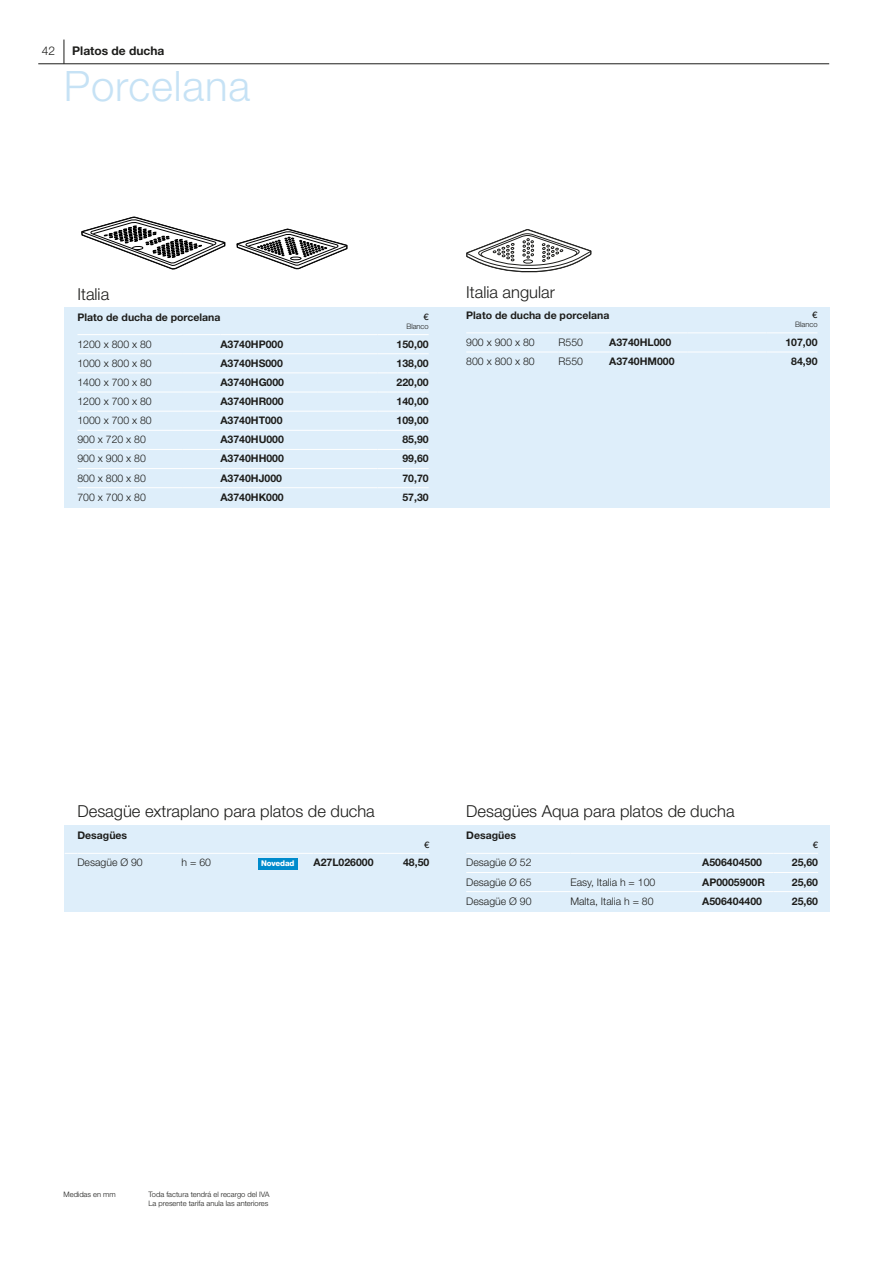
<style>
.page{position:relative;width:893px;height:1263px;background:#fff}
.page>*{position:absolute;margin:0;border:0;box-sizing:border-box;transform-origin:0 0}
.t1{font:300 42px "Helvetica Neue LT Std";letter-spacing:.02em;color:#c6e2f5}
.t2{font:300 16.5px "Helvetica Neue LT Std";color:#1d1d1b}
.t3{font:700 12px "Helvetica Neue LT Std";color:#1d1d1b}
.t4{font:300 12px "Helvetica Neue LT Std";color:#1d1d1b}
.t5{font:700 10.5px "Helvetica Neue LT Std";color:#1d1d1b}
.t6{font:300 10.5px "Helvetica Neue LT Std";color:#1d1d1b}
.t7{font:500 9px "Helvetica Neue LT Std";color:#1d1d1b}
.t8{font:800 7.8px "Helvetica Neue LT Std";letter-spacing:-.02em;color:#fff}
.t9{font:300 7.5px/9px "Helvetica Neue LT Std";color:#1d1d1b}
</style>
<div class="page">
<div style="left:65px;top:307px;width:765px;height:200px;background:#deeefa"></div>
<div style="left:65px;top:825px;width:765px;height:86px;background:#deeefa"></div>
<svg style="left:81px;top:216px;width:145px;height:54px"></svg>
<svg style="left:236px;top:228px;width:112px;height:42px"></svg>
<hr style="left:299px;top:334px;width:79px;height:1px;background:#fff">
<hr style="left:299px;top:353px;width:79px;height:1px;background:#fff">
<hr style="left:299px;top:372px;width:79px;height:1px;background:#fff">
<hr style="left:77px;top:334px;width:105px;height:1px;background:#fff">
<hr style="left:182px;top:334px;width:38px;height:1px;background:#fff">
<hr style="left:220px;top:334px;width:79px;height:1px;background:#fff">
<hr style="left:378px;top:334px;width:51px;height:1px;background:#fff">
<hr style="left:299px;top:430px;width:79px;height:1px;background:#fff">
<hr style="left:299px;top:449px;width:79px;height:1px;background:#fff">
<hr style="left:299px;top:468px;width:79px;height:1px;background:#fff">
<hr style="left:299px;top:392px;width:79px;height:1px;background:#fff">
<hr style="left:299px;top:411px;width:79px;height:1px;background:#fff">
<hr style="left:299px;top:487px;width:79px;height:1px;background:#fff">
<hr style="left:77px;top:353px;width:105px;height:1px;background:#fff">
<hr style="left:182px;top:353px;width:38px;height:1px;background:#fff">
<hr style="left:220px;top:353px;width:79px;height:1px;background:#fff">
<hr style="left:378px;top:353px;width:51px;height:1px;background:#fff">
<hr style="left:77px;top:372px;width:105px;height:1px;background:#fff">
<hr style="left:182px;top:372px;width:38px;height:1px;background:#fff">
<hr style="left:220px;top:372px;width:79px;height:1px;background:#fff">
<hr style="left:378px;top:372px;width:51px;height:1px;background:#fff">
<hr style="left:77px;top:392px;width:105px;height:1px;background:#fff">
<hr style="left:182px;top:392px;width:38px;height:1px;background:#fff">
<hr style="left:220px;top:392px;width:79px;height:1px;background:#fff">
<hr style="left:378px;top:392px;width:51px;height:1px;background:#fff">
<hr style="left:77px;top:411px;width:105px;height:1px;background:#fff">
<hr style="left:182px;top:411px;width:38px;height:1px;background:#fff">
<hr style="left:220px;top:411px;width:79px;height:1px;background:#fff">
<hr style="left:378px;top:411px;width:51px;height:1px;background:#fff">
<hr style="left:77px;top:430px;width:105px;height:1px;background:#fff">
<hr style="left:182px;top:430px;width:38px;height:1px;background:#fff">
<hr style="left:220px;top:430px;width:79px;height:1px;background:#fff">
<hr style="left:378px;top:430px;width:51px;height:1px;background:#fff">
<hr style="left:77px;top:449px;width:105px;height:1px;background:#fff">
<hr style="left:182px;top:449px;width:38px;height:1px;background:#fff">
<hr style="left:220px;top:449px;width:79px;height:1px;background:#fff">
<hr style="left:378px;top:449px;width:51px;height:1px;background:#fff">
<hr style="left:77px;top:468px;width:105px;height:1px;background:#fff">
<hr style="left:182px;top:468px;width:38px;height:1px;background:#fff">
<hr style="left:220px;top:468px;width:79px;height:1px;background:#fff">
<hr style="left:378px;top:468px;width:51px;height:1px;background:#fff">
<hr style="left:77px;top:487px;width:105px;height:1px;background:#fff">
<hr style="left:182px;top:487px;width:38px;height:1px;background:#fff">
<hr style="left:220px;top:487px;width:79px;height:1px;background:#fff">
<hr style="left:378px;top:487px;width:51px;height:1px;background:#fff">
<svg style="left:466px;top:229px;width:125px;height:43px"></svg>
<hr style="left:688px;top:352px;width:78px;height:1px;background:#fff">
<hr style="left:466px;top:332px;width:92px;height:1px;background:#fff">
<hr style="left:558px;top:332px;width:51px;height:1px;background:#fff">
<hr style="left:609px;top:332px;width:79px;height:1px;background:#fff">
<hr style="left:766px;top:332px;width:51px;height:1px;background:#fff">
<hr style="left:688px;top:332px;width:78px;height:1px;background:#fff">
<hr style="left:466px;top:352px;width:92px;height:1px;background:#fff">
<hr style="left:558px;top:352px;width:51px;height:1px;background:#fff">
<hr style="left:609px;top:352px;width:79px;height:1px;background:#fff">
<hr style="left:766px;top:352px;width:51px;height:1px;background:#fff">
<hr style="left:77px;top:853px;width:105px;height:1px;background:#fff">
<hr style="left:182px;top:853px;width:131px;height:1px;background:#fff">
<hr style="left:313px;top:853px;width:72px;height:1px;background:#fff">
<hr style="left:385px;top:853px;width:44px;height:1px;background:#fff">
<svg style="left:65px;top:853px;width:12px;height:1px"></svg>
<hr style="left:466px;top:853px;width:104px;height:1px;background:#fff">
<hr style="left:570px;top:853px;width:132px;height:1px;background:#fff">
<hr style="left:702px;top:853px;width:72px;height:1px;background:#fff">
<hr style="left:774px;top:853px;width:44px;height:1px;background:#fff">
<hr style="left:466px;top:872px;width:104px;height:1px;background:#fff">
<hr style="left:570px;top:872px;width:132px;height:1px;background:#fff">
<hr style="left:702px;top:872px;width:72px;height:1px;background:#fff">
<hr style="left:774px;top:872px;width:44px;height:1px;background:#fff">
<hr style="left:466px;top:891px;width:104px;height:1px;background:#fff">
<hr style="left:570px;top:891px;width:132px;height:1px;background:#fff">
<hr style="left:702px;top:891px;width:72px;height:1px;background:#fff">
<hr style="left:774px;top:891px;width:44px;height:1px;background:#fff">
<div style="left:258px;top:858px;width:40px;height:11px;background:#008bcc"></div>
<svg style="left:64px;top:40px;width:1px;height:24px"></svg>
<hr style="left:38px;top:64px;width:791px;height:1px;background:#1d1d1b">
<p class="t4" style="left:42px;top:44px;width:15px">42</p>
<p class="t3" style="left:72px;top:44px;width:94px">Platos de ducha</p>
<h1 class="t1" style="left:64px;top:61px;width:188px">Porcelana</h1>
<h2 class="t2" style="left:77px;top:284px;width:33px">Italia</h2>
<p class="t5" style="left:77px;top:311px;width:145px">Plato de ducha de porcelana</p>
<p class="t7" style="left:424px;top:311px;width:7px">€</p>
<p class="t9" style="left:406px;top:322px;width:24px">Blanco</p>
<p class="t6" style="left:77px;top:337px;width:76px">1200 x 800 x 80</p>
<p class="t5" style="left:220px;top:337px;width:64px">A3740HP000</p>
<p class="t5" style="left:397px;top:337px;width:34px">150,00</p>
<p class="t6" style="left:77px;top:357px;width:76px">1000 x 800 x 80</p>
<p class="t5" style="left:220px;top:356px;width:64px">A3740HS000</p>
<p class="t5" style="left:397px;top:356px;width:34px">138,00</p>
<p class="t6" style="left:77px;top:376px;width:76px">1400 x 700 x 80</p>
<p class="t5" style="left:220px;top:376px;width:65px">A3740HG000</p>
<p class="t5" style="left:397px;top:376px;width:34px">220,00</p>
<p class="t6" style="left:77px;top:395px;width:76px">1200 x 700 x 80</p>
<p class="t5" style="left:220px;top:395px;width:65px">A3740HR000</p>
<p class="t5" style="left:397px;top:395px;width:34px">140,00</p>
<p class="t6" style="left:77px;top:414px;width:76px">1000 x 700 x 80</p>
<p class="t5" style="left:220px;top:414px;width:64px">A3740HT000</p>
<p class="t5" style="left:397px;top:414px;width:34px">109,00</p>
<p class="t6" style="left:77px;top:433px;width:70px">900 x 720 x 80</p>
<p class="t5" style="left:220px;top:433px;width:65px">A3740HU000</p>
<p class="t5" style="left:402px;top:433px;width:28px">85,90</p>
<p class="t6" style="left:77px;top:452px;width:70px">900 x 900 x 80</p>
<p class="t5" style="left:220px;top:452px;width:65px">A3740HH000</p>
<p class="t5" style="left:402px;top:452px;width:28px">99,60</p>
<p class="t6" style="left:77px;top:471px;width:70px">800 x 800 x 80</p>
<p class="t5" style="left:220px;top:471px;width:63px">A3740HJ000</p>
<p class="t5" style="left:402px;top:471px;width:28px">70,70</p>
<p class="t6" style="left:77px;top:491px;width:70px">700 x 700 x 80</p>
<p class="t5" style="left:220px;top:490px;width:65px">A3740HK000</p>
<p class="t5" style="left:402px;top:490px;width:28px">57,30</p>
<h2 class="t2" style="left:466px;top:282px;width:90px">Italia angular</h2>
<p class="t5" style="left:466px;top:309px;width:145px">Plato de ducha de porcelana</p>
<p class="t7" style="left:812px;top:310px;width:7px">€</p>
<p class="t9" style="left:795px;top:320px;width:24px">Blanco</p>
<p class="t6" style="left:466px;top:336px;width:70px">900 x 900 x 80</p>
<p class="t6" style="left:558px;top:336px;width:26px">R550</p>
<p class="t5" style="left:609px;top:336px;width:64px">A3740HL000</p>
<p class="t5" style="left:785px;top:336px;width:34px">107,00</p>
<p class="t6" style="left:466px;top:355px;width:70px">800 x 800 x 80</p>
<p class="t6" style="left:558px;top:355px;width:26px">R550</p>
<p class="t5" style="left:609px;top:355px;width:67px">A3740HM000</p>
<p class="t5" style="left:791px;top:355px;width:28px">84,90</p>
<h2 class="t2" style="left:77px;top:801px;width:299px">Desagüe extraplano para platos de ducha</h2>
<p class="t5" style="left:77px;top:828px;width:51px">Desagües</p>
<p class="t7" style="left:424px;top:839px;width:7px">€</p>
<h2 class="t2" style="left:466px;top:801px;width:270px">Desagües Aqua para platos de ducha</h2>
<p class="t5" style="left:466px;top:828px;width:51px">Desagües</p>
<p class="t7" style="left:813px;top:839px;width:7px">€</p>
<p class="t6" style="left:77px;top:856px;width:67px">Desagüe Ø 90</p>
<p class="t6" style="left:182px;top:856px;width:31px">h = 60</p>
<p class="t5" style="left:313px;top:856px;width:62px">A27L026000</p>
<p class="t5" style="left:403px;top:856px;width:28px">48,50</p>
<p class="t8" style="left:261px;top:859px;width:35px">Novedad</p>
<p class="t6" style="left:466px;top:856px;width:67px">Desagüe Ø 52</p>
<p class="t5" style="left:702px;top:856px;width:61px">A506404500</p>
<p class="t5" style="left:792px;top:856px;width:28px">25,60</p>
<p class="t6" style="left:466px;top:875px;width:67px">Desagüe Ø 65</p>
<p class="t6" style="left:570px;top:875px;width:86px">Easy, Italia h = 100</p>
<p class="t5" style="left:702px;top:875px;width:64px">AP0005900R</p>
<p class="t5" style="left:792px;top:875px;width:28px">25,60</p>
<p class="t6" style="left:466px;top:894px;width:67px">Desagüe Ø 90</p>
<p class="t6" style="left:570px;top:894px;width:85px">Malta, Italia h = 80</p>
<p class="t5" style="left:702px;top:894px;width:61px">A506404400</p>
<p class="t5" style="left:792px;top:894px;width:28px">25,60</p>
<p class="t9" style="left:64px;top:1189px;width:54px">Medidas en mm</p>
<p class="t9" style="left:149px;top:1189px;width:123px">Toda factura tendrá el recargo del IVA<br>La presente tarifa anula las anteriores</p>
</div>
